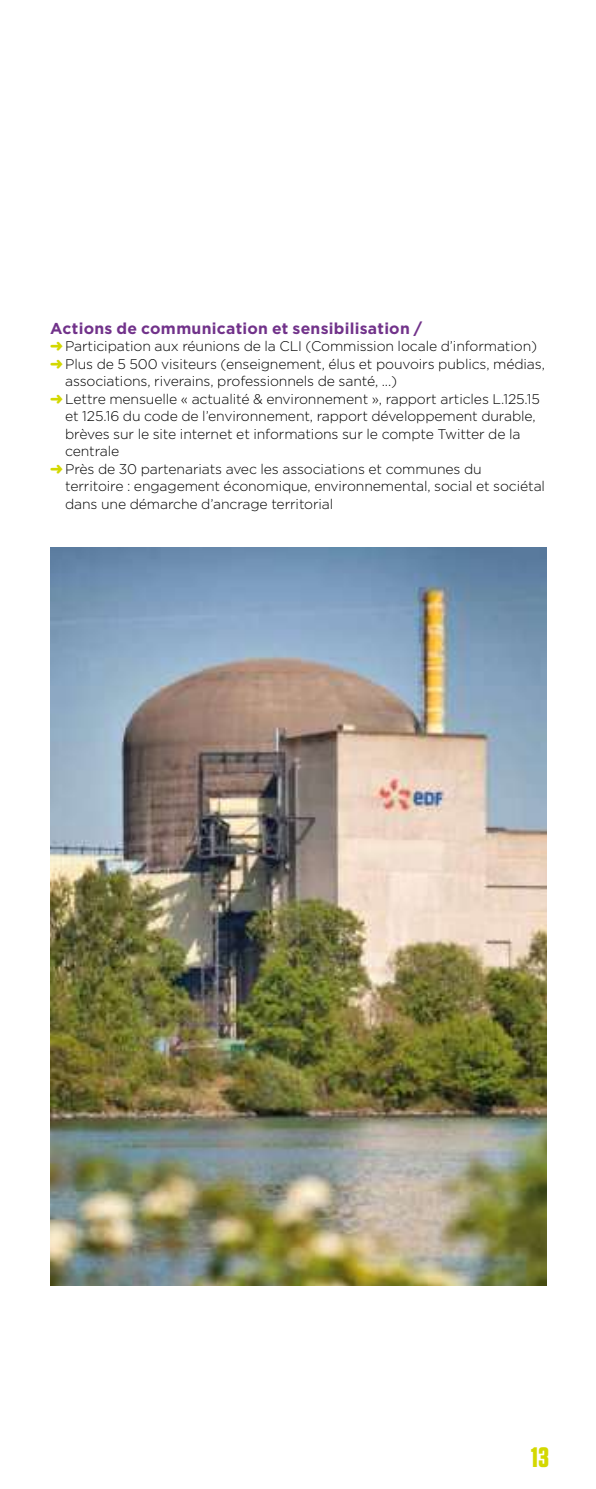
<style>
.page{position:relative;width:596px;height:1489px;background:#fff}
.page>*{position:absolute;margin:0;border:0;box-sizing:border-box;transform-origin:0 0}
.t1{font:700 28px "Tungsten";color:#d3d800}
.t2{font:700 15.75px "Gotham";letter-spacing:.015em;color:#71328a}
.t3{font:300 14px/17.5px "Gotham";letter-spacing:-.01em;color:#000}
.s1{color:#d3d800}
</style>
<div class="page">
<img style="left:50px;top:547px;width:496px;height:738px">
<p class="t2" style="left:50px;top:321px;width:373px">Actions de communication et sensibilisation /</p>
<p class="t3" style="left:50px;top:338px;width:488px"><span class="s1">➜</span>Participation aux réunions de la CLI (Commission locale d’information)</p>
<p class="t3" style="left:65px;top:356px;width:481px;text-indent:-15px"><span class="s1">➜</span>Plus de 5 500 visiteurs (enseignement, élus et pouvoirs publics, médias, associations, riverains, professionnels de santé, ...)</p>
<p class="t3" style="left:65px;top:391px;width:476px;text-indent:-15px"><span class="s1">➜</span>Lettre mensuelle « actualité &amp; environnement », rapport articles L.125.15 et 125.16 du code de l’environnement, rapport développement durable, brèves sur le site internet et informations sur le compte Twitter de la centrale</p>
<p class="t3" style="left:65px;top:461px;width:481px;text-indent:-15px"><span class="s1">➜</span>Près de 30 partenariats avec les associations et communes du<br>territoire : engagement économique, environnemental, social et sociétal dans une démarche d’ancrage territorial</p>
<h1 class="t1" style="left:531px;top:1444px;width:19px">13</h1>
</div>
